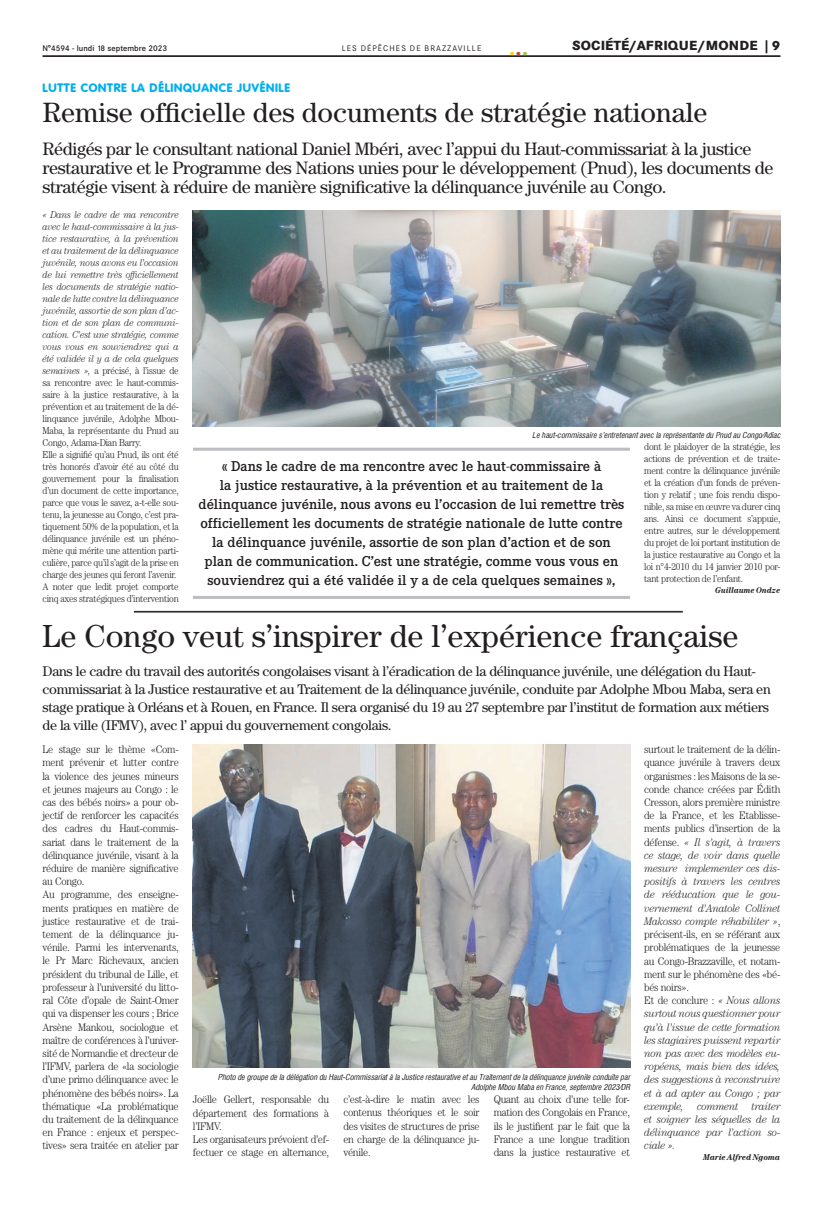
<style>
.page{position:relative;width:823px;height:1205px;background:#fff}
.page>*{position:absolute;margin:0;border:0;box-sizing:border-box;transform-origin:0 0}
.t1{font:32px "Century";color:#231f20}
.t2{font:28px "Century";color:#231f20}
.t3{font:18px/19px "Century";letter-spacing:-.02em;color:#231f20}
.t4{font:800 18px "Corporate SBQ";color:#ffd500}
.t5{font:500 14px/19px "Corporate EBQ";color:#231f20;text-align:center}
.t6{font:14px/18px "Century";letter-spacing:-.02em;color:#231f20}
.t7{font:800 13px "Corporate SBQ";letter-spacing:.01em;color:#231f20}
.t8{font:800 12px "Corporate Rounded";letter-spacing:.06em;color:#00aeef}
.t9{font:300 11px/13.2px "Century";letter-spacing:-.025em;color:#231f20;scale:.93 1}
.t10{font:italic 300 11px/13.2px "Century";letter-spacing:-.025em;color:#231f20;scale:.93 1}
.t11{font:300 10px/12px "Century";letter-spacing:-.025em;color:#231f20;scale:.91 1}
.t12{font:italic 700 8.5px "Century";color:#231f20;scale:.93 1}
.t13{font:italic 700 8.5px "Century";color:#231f20;scale:.91 1}
.t14{font:italic 8px/9.6px "Corporate Condensed";color:#231f20;text-align:right}
.t15{font:500 8px "Corporate SBQ";color:#231f20}
.t16{font:8px "Corporate SBQ";letter-spacing:.135em;color:#231f20}
.s1{color:#be483b}
.s2{color:#99ca3b}
.s3{font-style:italic}
.s4{font-style:normal}
</style>
<div class="page">
<hr style="left:43px;top:56px;width:737px;height:1px;background:#231f20">
<hr style="left:193px;top:448px;width:436px;height:3px;background:#bcbdc0">
<hr style="left:193px;top:596px;width:436px;height:3px;background:#bcbdc0">
<img style="left:193px;top:210px;width:587px;height:217px">
<hr style="left:134px;top:611px;width:548px;height:1px;background:#231f20">
<hr style="left:134px;top:612px;width:548px;height:1px;background:#231f20">
<img style="left:193px;top:744px;width:436px;height:323px">
<p class="t15" style="left:43px;top:43px;width:126px">N°4594 - lundi 18 septembre 2023</p>
<p class="t16" style="left:341px;top:43px;width:141px">LES DÉPÊCHES DE BRAZZAVILLE</p>
<h3 class="t7" style="left:571px;top:37px;width:210px">SOCIÉTÉ/AFRIQUE/MONDE | 9</h3>
<h3 class="t4" style="left:509px;top:37px;width:20px">.<span class="s1">.</span><span class="s2">.</span></h3>
<p class="t8" style="left:43px;top:81px;width:249px">LUTTE CONTRE LA DÉLINQUANCE JUVÉNILE</p>
<h2 class="t2" style="left:43px;top:96px;width:666px">Remise officielle des documents de stratégie nationale</h2>
<p class="t3" style="left:43px;top:139px;width:731px">Rédigés par le consultant national Daniel Mbéri, avec l’appui du Haut-commissariat à la justice restaurative et le Programme des Nations unies pour le développement (Pnud), les documents de stratégie visent à réduire de manière significative la délinquance juvénile au Congo.</p>
<p class="t11" style="left:43px;top:209px;width:151px"><span class="s3">« Dans le cadre de ma rencontre avec le haut-commissaire à la jus&shy;tice restaurative, à la prévention et au traitement de la délinquance juvénile, nous avons eu l’occasion de lui remettre très officiellement les documents de stratégie natio&shy;nale de lutte contre la délinquance juvénile, assortie de son plan d’ac&shy;tion et de son plan de communi&shy;cation. C’est une stratégie, comme vous vous en souviendrez qui a été validée il y a de cela quelques semaines »,</span> a précisé, à l’issue de sa rencontre avec le haut-commis&shy;saire à la justice restaurative, à la prévention et au traitement de la dé&shy;linquance juvénile, Adolphe Mbou-Maba, la représentante du Pnud au Congo, Adama-Dian Barry.<br>Elle a signifié qu’au Pnud, ils ont été très honorés d’avoir été au côté du gouvernement pour la finalisation d’un document de cette importance, parce que vous le savez, a-t-elle sou&shy;tenu, la jeunesse au Congo, c’est pra&shy;tiquement 50% de la population, et la délinquance juvénile est un phéno&shy;mène qui mérite une attention parti&shy;culière, parce qu’il s’agit de la prise en charge des jeunes qui feront l’avenir.<br>A noter que ledit projet comporte cinq axes stratégiques d’intervention</p>
<p class="t14" style="left:532px;top:431px;width:249px">Le haut-commissaire s’entretenant avec la représentante du Pnud au Congo/Adiac</p>
<p class="t5" style="left:198px;top:456px;width:427px">« Dans le cadre de ma rencontre avec le haut-commissaire à<br>la justice restaurative, à la prévention et au traitement de la délinquance juvénile, nous avons eu l’occasion de lui remettre très officiellement les documents de stratégie nationale de lutte contre la délinquance juvénile, assortie de son plan d’action et de son plan de communication. C’est une stratégie, comme vous vous en souviendrez qui a été validée il y a de cela quelques semaines »,</p>
<p class="t11" style="left:643px;top:441px;width:151px;text-align:justify">dont le plaidoyer de la stratégie, les actions de prévention et de traite&shy;ment contre la délinquance juvénile et la création d’un fonds de préven&shy;tion y relatif ; une fois rendu dispo&shy;nible, sa mise en œuvre va durer cinq ans. Ainsi ce document s’appuie, entre autres, sur le développement du projet de loi portant institution de la justice restaurative au Congo et la loi n°4-2010 du 14 janvier 2010 por&shy;tant protection de l’enfant.</p>
<p class="t13" style="left:714px;top:585px;width:73px">Guillaume Ondze</p>
<h1 class="t1" style="left:43px;top:617px;width:697px">Le Congo veut s’inspirer de l’expérience française</h1>
<p class="t6" style="left:43px;top:662px;width:729px">Dans le cadre du travail des autorités congolaises visant à l’éradication de la délinquance juvénile, une délégation du Haut&shy;commissariat à la Justice restaurative et au Traitement de la délinquance juvénile, conduite par Adolphe Mbou Maba, sera en stage pratique à Orléans et à Rouen, en France. Il sera organisé du 19 au 27 septembre par l’institut de formation aux métiers de la ville (IFMV), avec l’ appui du gouvernement congolais.</p>
<p class="t9" style="left:43px;top:743px;width:148px">Le stage sur le thème «Com&shy;ment prévenir et lutter contre la violence des jeunes mineurs et jeunes majeurs au Congo : le cas des bébés noirs» a pour ob&shy;jectif de renforcer les capacités des cadres du Haut-commis&shy;sariat dans le traitement de la délinquance juvénile, visant à la réduire de manière significative au Congo.<br>Au programme, des enseigne&shy;ments pratiques en matière de justice restaurative et de trai&shy;tement de la délinquance ju&shy;vénile. Parmi les intervenants, le Pr Marc Richevaux, ancien président du tribunal de Lille, et professeur à l’université du litto&shy;ral Côte d’opale de Saint-Omer qui va dispenser les cours ; Brice<br>Arsène Mankou, sociologue et maître de conférences à l’univer&shy;sité de Normandie et drecteur de l’IFMV, parlera de «la sociologie d’une primo délinquance avec le phénomène des bébés noirs». La thématique «La problématique du traitement de la délinquance en France : enjeux et perspec&shy;tives» sera traitée en atelier par</p>
<p class="t14" style="left:218px;top:1072px;width:413px">Photo de groupe de la délégation du Haut-Commissariat à la Justice restaurative et au Traitement de la délinquance juvénile conduite par<br>Adolphe Mbou Maba en France, septembre 2023/DR</p>
<p class="t9" style="left:193px;top:1093px;width:148px">Joëlle Gellert, responsable du département des formations à l’IFMV.<br>Les organisateurs prévoient d’ef&shy;fectuer ce stage en alternance,</p>
<p class="t9" style="left:343px;top:1092px;width:148px;text-align:justify">c’est-à-dire le matin avec les contenus théoriques et le soir des visites de structures de prise en charge de la délinquance ju&shy;vénile.</p>
<p class="t9" style="left:493px;top:1092px;width:148px;text-align:justify">Quant au choix d’une telle for&shy;mation des Congolais en France, ils le justifient par le fait que la France a une longue tradition dans la justice restaurative et</p>
<p class="t10" style="left:643px;top:743px;width:148px"><span class="s4">surtout le traitement de la délin&shy;quance juvénile à travers deux organismes : les Maisons de la se&shy;conde chance créées par Édith<br>Cresson, alors première ministre de la France, et les Etablisse&shy;ments publics d’insertion de la défense.</span> « Il s’agit, à travers ce stage, de voir dans quelle mesure implementer ces dis&shy;positifs à travers les centres de rééducation que le gou&shy;vernement d’Anatole Collinet<br>Makosso compte réhabiliter »<span class="s4">, précisent-ils, en se référant aux problématiques de la jeunesse au Congo-Brazzaville, et notam&shy;ment sur le phénomène des «bé&shy;bés noirs».<br>Et de conclure :</span> « Nous allons surtout nous questionner pour qu’à l’issue de cette formation les stagiaires puissent repartir non pas avec des modèles eu&shy;ropéens, mais bien des idées, des suggestions à reconstruire et à ad apter au Congo ; par exemple, comment traiter et soigner les séquelles de la délinquance par l’action so&shy;ciale ».</p>
<p class="t12" style="left:702px;top:1152px;width:85px">Marie Alfred Ngoma</p>
</div>
